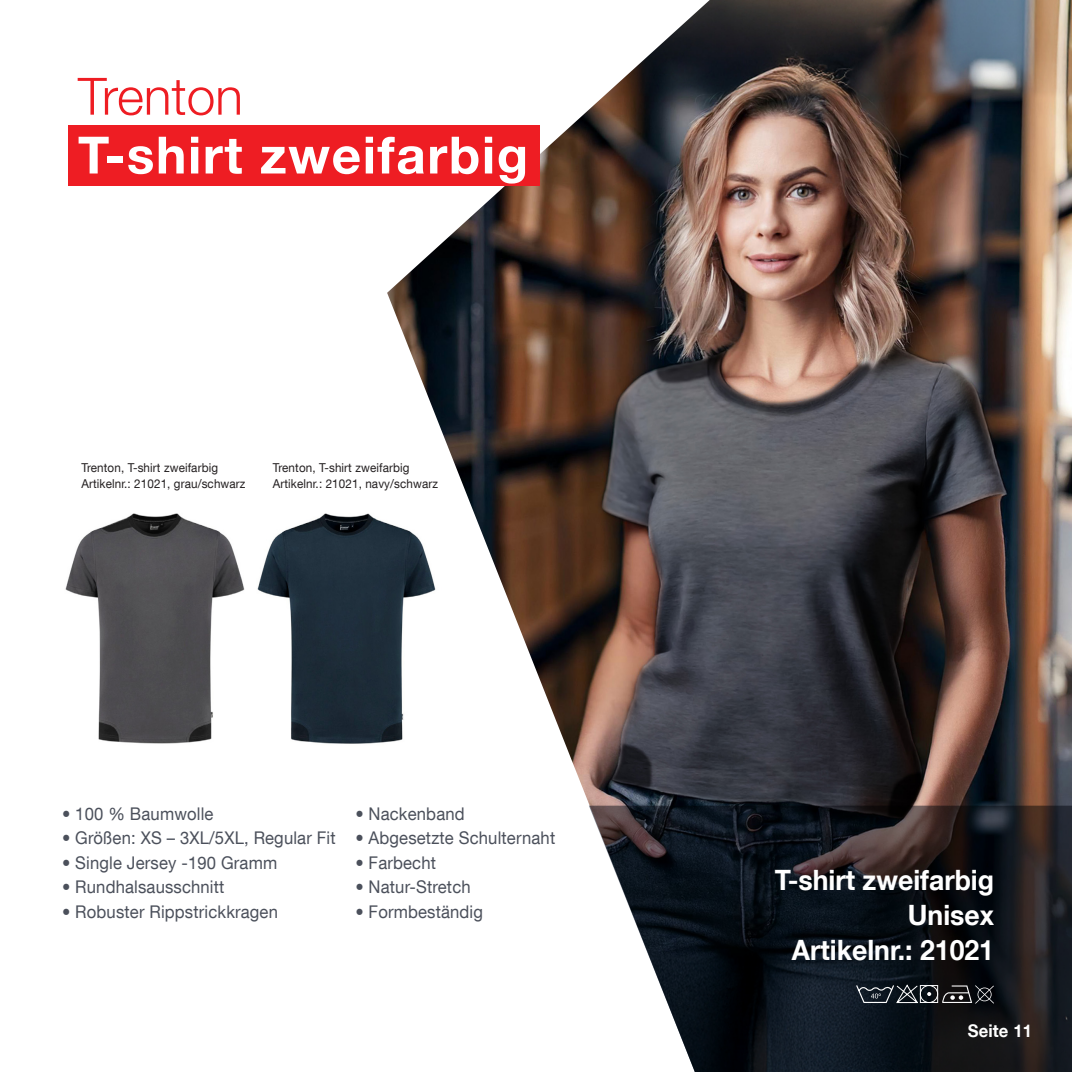
<style>
.page{position:relative;width:1072px;height:1072px;background:#fff}
.page>*{position:absolute;margin:0;border:0;box-sizing:border-box;transform-origin:0 0}
.t1{font:700 51.45px "Helvetica Neue LT Com";letter-spacing:.03em;color:#fff}
.t2{font:300 51.45px "Helvetica Neue LT Com";color:#ee1d23}
.t3{font:700 28px/35px "Helvetica Neue LT Com";color:#fff;text-align:right;scale:.95 1}
.t4{font:17.5px "Helvetica Neue LT Com";letter-spacing:.01em;color:#4b505b;scale:.95 1}
.t5{font:700 17.5px "Helvetica Neue LT Com";letter-spacing:.01em;color:#fff;scale:.95 1}
.t6{font:12.25px/15.8px "Helvetica Neue LT Com";letter-spacing:.01em;color:#231f20;scale:.95 1}
</style>
<div class="page">
<img style="left:387px;top:0;width:684px;height:805px">
<div style="left:68px;top:126px;width:472px;height:60px;background:#ee1d23"></div>
<svg style="left:589px;top:805px;width:482px;height:266px;background:#2d3035"></svg>
<img style="left:65px;top:513px;width:180px;height:231px">
<img style="left:257px;top:496px;width:191px;height:264px">
<svg style="left:856px;top:983px;width:138px;height:20px;background:#393d42"></svg>
<h1 class="t2" style="left:78px;top:65px;width:166px">Trenton</h1>
<h1 class="t1" style="left:78px;top:123px;width:452px">T-shirt zweifarbig</h1>
<p class="t6" style="left:81px;top:460px;width:174px">Trenton, T-shirt zweifarbig<br>Artikelnr.: 21021, grau/schwarz</p>
<p class="t6" style="left:273px;top:460px;width:175px">Trenton, T-shirt zweifarbig<br>Artikelnr.: 21021, navy/schwarz</p>
<p class="t4" style="left:62px;top:802px;width:161px">• 100 % Baumwolle</p>
<p class="t4" style="left:62px;top:827px;width:289px">• Größen: XS – 3XL/5XL, Regular Fit</p>
<p class="t4" style="left:62px;top:851px;width:228px">• Single Jersey -190 Gramm</p>
<p class="t4" style="left:62px;top:876px;width:172px">• Rundhalsausschnitt</p>
<p class="t4" style="left:62px;top:900px;width:229px">• Robuster Rippstrickkragen</p>
<p class="t4" style="left:355px;top:802px;width:117px">• Nackenband</p>
<p class="t4" style="left:355px;top:827px;width:212px">• Abgesetzte Schulternaht</p>
<p class="t4" style="left:355px;top:851px;width:86px">• Farbecht</p>
<p class="t4" style="left:355px;top:876px;width:123px">• Natur-Stretch</p>
<p class="t4" style="left:355px;top:900px;width:136px">• Formbeständig</p>
<h2 class="t3" style="left:775px;top:861px;width:232px">T-shirt zweifarbig<br>Unisex<br>Artikelnr.: 21021</h2>
<p class="t5" style="left:967px;top:1019px;width:69px">Seite 11</p>
</div>
